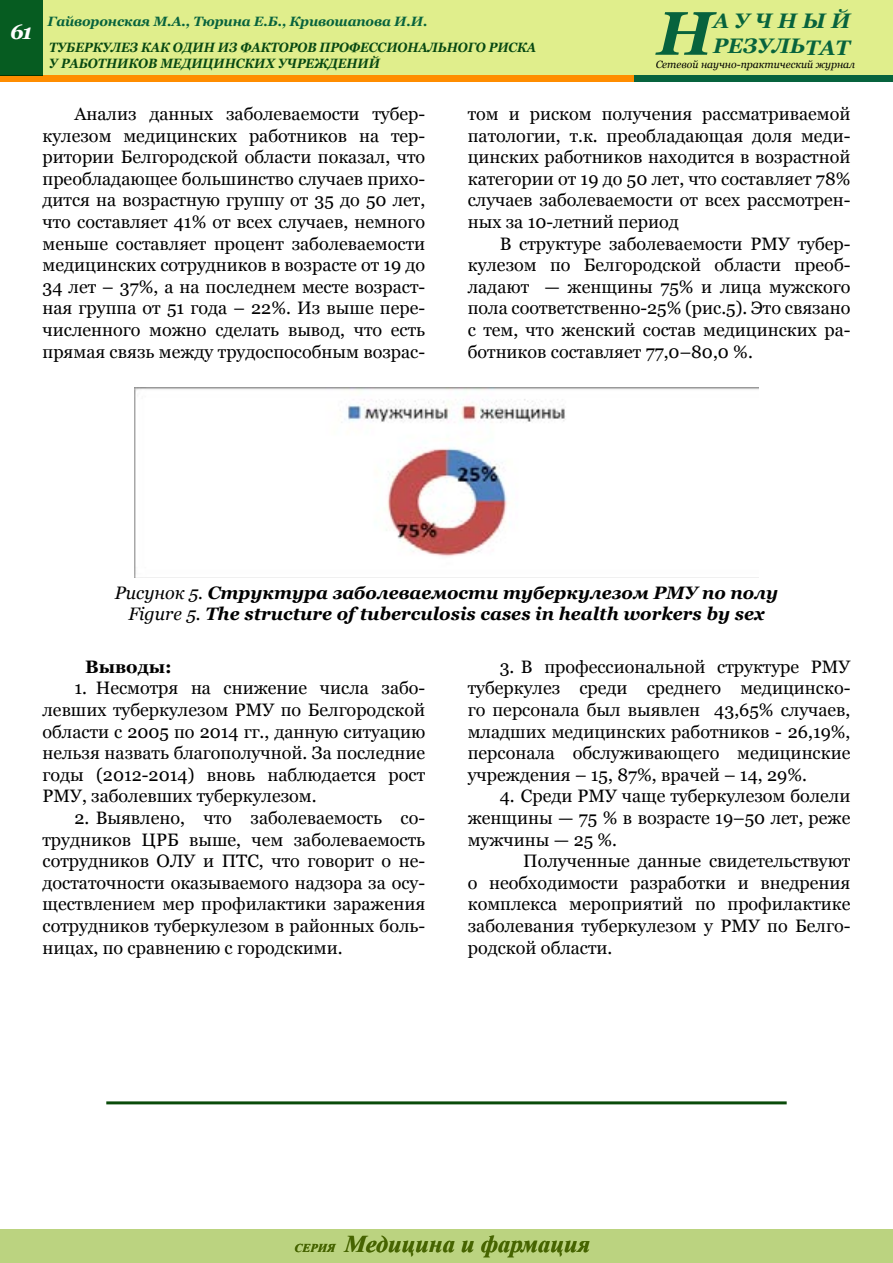
<style>
.page{position:relative;width:893px;height:1263px;background:#fff}
.page>*{position:absolute;margin:0;border:0;box-sizing:border-box;transform-origin:0 0}
.t1{font:italic 700 61.5px "Georgia";color:#07633d}
.t2{font:italic 700 24px "Times New Roman";color:#466400}
.t3{font:italic 700 21px/25.2px "Georgia";color:#07633d}
.t4{font:italic 700 21px "Georgia";color:#fff}
.t5{font:18px/21.6px "Georgia";color:#000;text-align:justify}
.t6{font:italic 700 18px/21.6px "Georgia";color:#000;text-align:center}
.t7{font:700 18px "Georgia";color:#000}
.t8{font:italic 700 13.5px/16.2px "Georgia";color:#074812;scale:.9 1}
.t9{font:italic 700 13.5px "Georgia";letter-spacing:-.01em;color:#07633d}
.t10{font:italic 10.5px "Georgia";color:#000}
.s1{font-weight:400}
.s2{font-size:12px}
</style>
<div class="page">
<div style="left:0;top:1229px;width:893px;height:34px;background:#bbd380"></div>
<div style="left:0;top:0;width:893px;height:81px;background:#e0ee8c"></div>
<div style="left:0;top:75px;width:655px;height:7px;background:#ff8d00"></div>
<div style="left:0;top:0;width:43px;height:75px;background:#065c21"></div>
<div style="left:634px;top:75px;width:259px;height:7px;background:#07633d"></div>
<img style="left:135px;top:387px;width:624px;height:190px">
<hr style="left:106px;top:1101px;width:681px;height:3px;background:#0a4b0a">
<p class="t4" style="left:10px;top:20px;width:24px">61</p>
<p class="t9" style="left:48px;top:13px;width:381px">Гайворонская М.А., Тюрина Е.Б., Кривошапова И.И.</p>
<p class="t8" style="left:49px;top:39px;width:542px">ТУБЕРКУЛЕЗ КАК ОДИН ИЗ ФАКТОРОВ ПРОФЕССИОНАЛЬНОГО РИСКА<br>У РАБОТНИКОВ МЕДИЦИНСКИХ УЧРЕЖДЕНИЙ</p>
<p class="t3" style="left:713px;top:8px;width:139px">АУЧНЫЙ<br>РЕЗУЛЬТАТ</p>
<h1 class="t1" style="left:657px;top:-2px;width:58px">Н</h1>
<p class="t10" style="left:655px;top:58px;width:201px">Сетевой научно-практический журнал</p>
<p class="t5" style="left:43px;top:103px;width:384px;text-indent:32px">Анализ данных заболеваемости тубер&shy;кулезом медицинских работников на тер&shy;ритории Белгородской области показал, что преобладающее большинство случаев прихо&shy;дится на возрастную группу от 35 до 50 лет, что составляет 41% от всех случаев, немного меньше составляет процент заболеваемости медицинских сотрудников в возрасте от 19 до 34 лет – 37%, а на последнем месте возраст&shy;ная группа от 51 года – 22%. Из выше пере&shy;численного можно сделать вывод, что есть прямая связь между трудоспособным возрас-</p>
<p class="t5" style="left:468px;top:103px;width:384px">том и риском получения рассматриваемой патологии, т.к. преобладающая доля меди&shy;цинских работников находится в возрастной категории от 19 до 50 лет, что составляет 78% случаев заболеваемости от всех рассмотрен&shy;ных за 10-летний период</p>
<p class="t5" style="left:468px;top:232px;width:384px;text-indent:32px">В структуре заболеваемости РМУ тубер&shy;кулезом по Белгородской области преоб&shy;ладают — женщины 75% и лица мужского пола соответственно-25% (рис.5). Это связано с тем, что женский состав медицинских ра&shy;ботников составляет 77,0–80,0 %.</p>
<p class="t6" style="left:115px;top:582px;width:665px"><span class="s1">Рисунок 5.</span> Структура заболеваемости туберкулезом РМУ по полу<br><span class="s1">Figure 5.</span> The structure of tuberculosis cases in health workers by sex</p>
<p class="t7" style="left:85px;top:656px;width:88px">Выводы:</p>
<p class="t5" style="left:43px;top:677px;width:384px;text-indent:32px">1. Несмотря на снижение числа забо&shy;левших туберкулезом РМУ по Белгородской области с 2005 по 2014 гг., данную ситуацию нельзя назвать благополучной. За последние годы (2012-2014) вновь наблюдается рост РМУ, заболевших туберкулезом.</p>
<p class="t5" style="left:43px;top:807px;width:384px;text-indent:32px">2. Выявлено, что заболеваемость со&shy;трудников ЦРБ выше, чем заболеваемость сотрудников ОЛУ и ПТС, что говорит о не&shy;достаточности оказываемого надзора за осу&shy;ществлением мер профилактики заражения сотрудников туберкулезом в районных боль&shy;ницах, по сравнению с городскими.</p>
<p class="t5" style="left:468px;top:656px;width:384px;text-indent:32px">3. В профессиональной структуре РМУ туберкулез среди среднего медицинско&shy;го персонала был выявлен 43,65% случаев, младших медицинских работников - 26,19%, персонала обслуживающего медицинские учреждения – 15, 87%, врачей – 14, 29%.</p>
<p class="t5" style="left:468px;top:785px;width:384px;text-indent:32px">4. Среди РМУ чаще туберкулезом болели женщины — 75 % в возрасте 19–50 лет, реже мужчины — 25 %.</p>
<p class="t5" style="left:468px;top:850px;width:384px;text-indent:55px">Полученные данные свидетельствуют о необходимости разработки и внедрения комплекса мероприятий по профилактике заболевания туберкулезом у РМУ по Белго&shy;родской области.</p>
<h2 class="t2" style="left:294px;top:1227px;width:297px"><span class="s2">СЕРИЯ</span> Медицина и фармация</h2>
</div>
